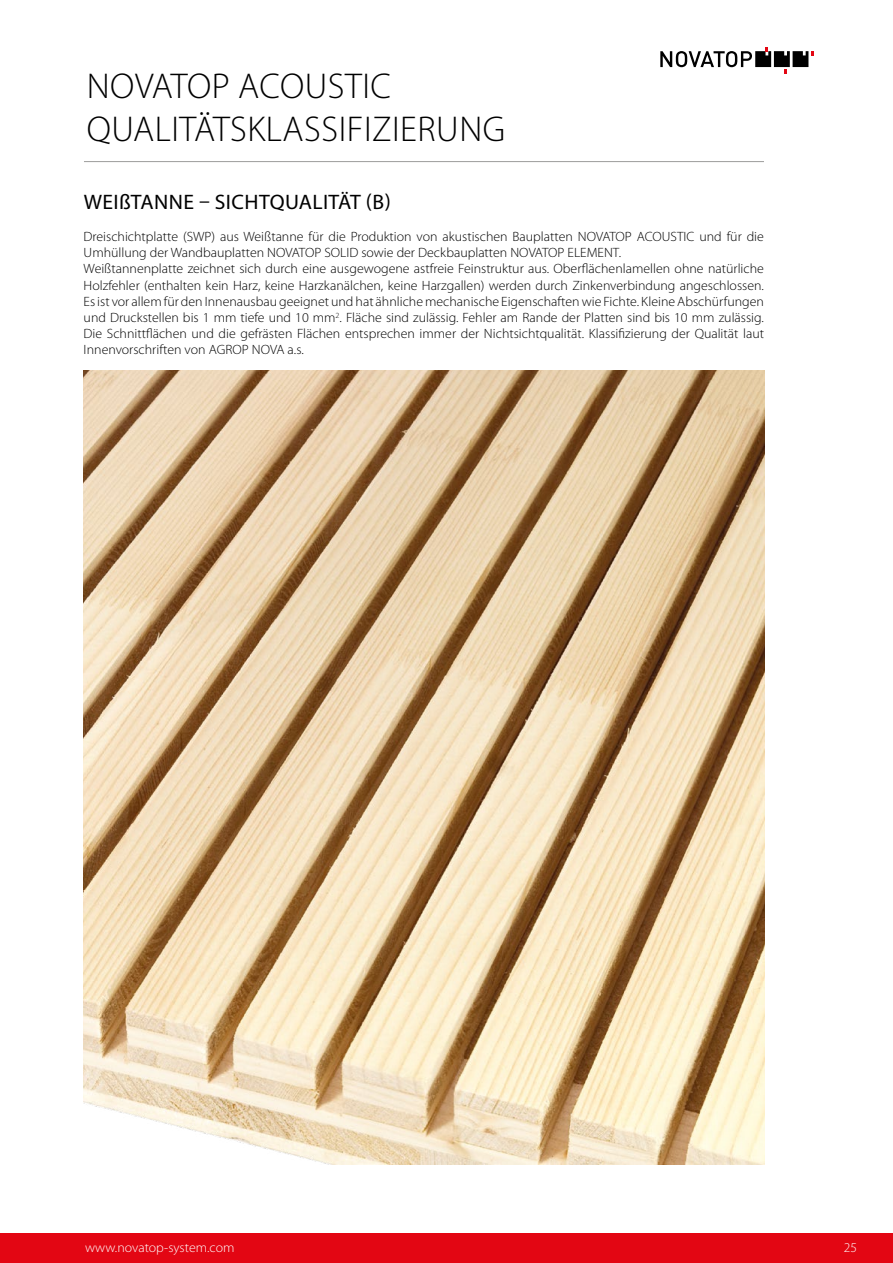
<style>
.page{position:relative;width:893px;height:1263px;background:#fff}
.page>*{position:absolute;margin:0;border:0;box-sizing:border-box;transform-origin:0 0}
.t1{font:300 36px/43.2px "Myriad Pro";letter-spacing:.015em;color:#000}
.t2{font:21px "Myriad Pro";letter-spacing:.02em;color:#000}
.t3{font:300 13.5px/16.2px "Myriad Pro";color:#000}
.t4{font:300 13.5px "Myriad Pro";color:#fff}
</style>
<div class="page">
<hr style="left:84px;top:161px;width:680px;height:1px;background:#9d9d9c">
<div style="left:0;top:1233px;width:893px;height:30px;background:#e30613"></div>
<svg style="left:660px;top:47px;width:154px;height:26px"></svg>
<img style="left:84px;top:371px;width:680px;height:793px">
<h1 class="t1" style="left:87px;top:65px;width:420px">NOVATOP ACOUSTIC<br>QUALITÄTSKLASSIFIZIERUNG</h1>
<h2 class="t2" style="left:84px;top:189px;width:308px">WEIßTANNE – SICHTQUALITÄT (B)</h2>
<p class="t3" style="left:84px;top:229px;width:682px">Dreischichtplatte (SWP) aus Weißtanne für die Produktion von akustischen Bauplatten NOVATOP ACOUSTIC und für die Umhüllung der Wandbauplatten NOVATOP SOLID sowie der Deckbauplatten NOVATOP ELEMENT.<br>Weißtannenplatte zeichnet sich durch eine ausgewogene astfreie Feinstruktur aus. Oberflächenlamellen ohne natürliche Holzfehler (enthalten kein Harz, keine Harzkanälchen, keine Harzgallen) werden durch Zinkenverbindung angeschlossen.<br>Es ist vor allem für den Innenausbau geeignet und hat ähnliche mechanische Eigenschaften wie Fichte. Kleine Abschürfungen und Druckstellen bis 1 mm tiefe und 10 mm<sup>2</sup>. Fläche sind zulässig. Fehler am Rande der Platten sind bis 10 mm zulässig.<br>Die Schnittflächen und die gefrästen Flächen entsprechen immer der Nichtsichtqualität. Klassifizierung der Qualität laut Innenvorschriften von AGROP NOVA a.s.</p>
<p class="t4" style="left:85px;top:1240px;width:151px">www.novatop-system.com</p>
<p class="t4" style="left:844px;top:1240px;width:15px">25</p>
</div>
